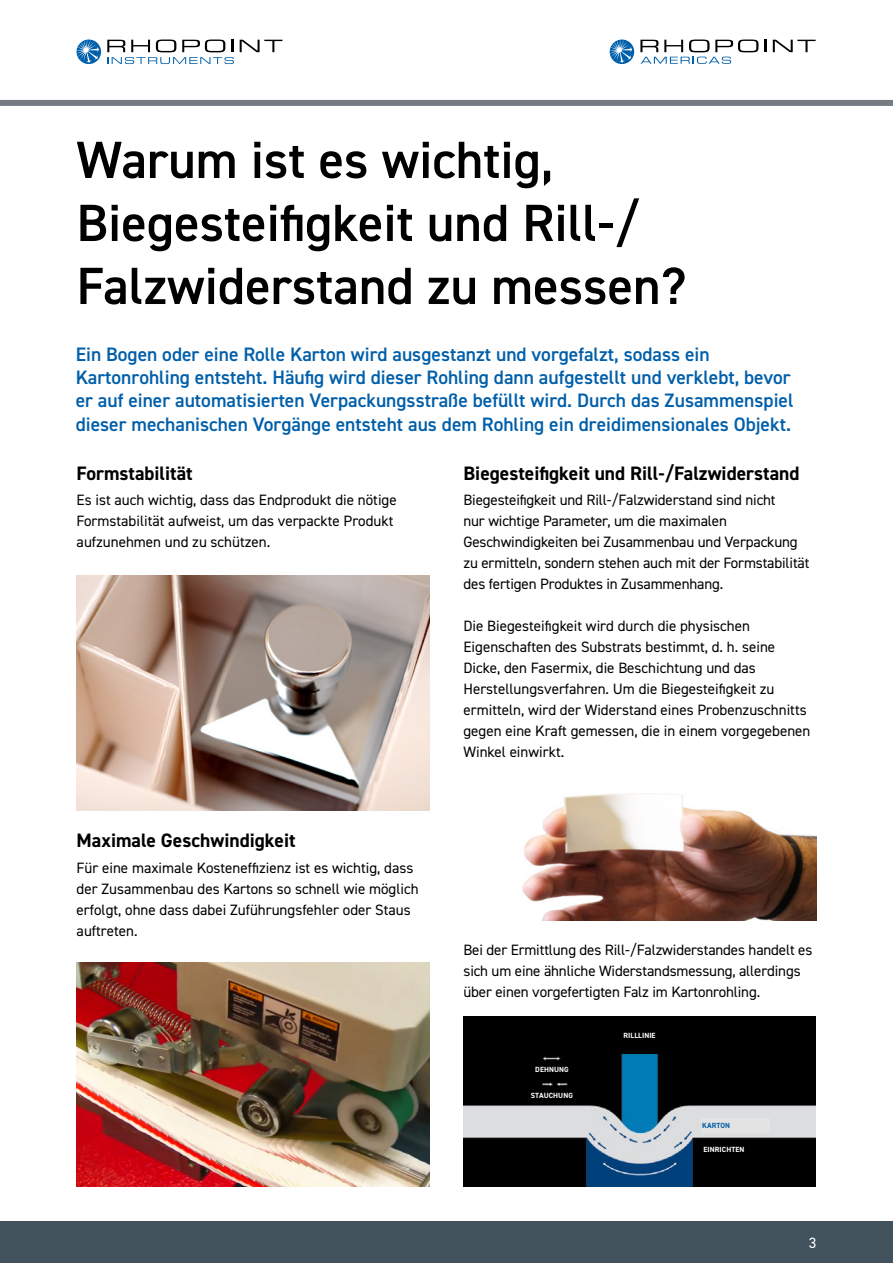
<style>
.page{position:relative;width:893px;height:1263px;background:#fff}
.page>*{position:absolute;margin:0;border:0;box-sizing:border-box;transform-origin:0 0}
.t1{font:600 52.5px/63px "DIN2014";color:#000}
.t2{font:600 19.5px/23.4px "DIN2014";color:#005faa}
.t3{font:700 19.5px "DIN2014";color:#000}
.t4{font:15px/21px "DIN2014";color:#000}
.t5{font:15px "DIN2014";color:#fff}
.t6{font:700 7.5px "DIN2014";letter-spacing:.01em;color:#fff}
.t7{font:700 7.5px "DIN2014";letter-spacing:.01em;color:#005faa}
</style>
<div class="page">
<div style="left:0;top:100px;width:893px;height:6px;background:#747b83"></div>
<svg style="left:240px;top:40px;width:42px;height:12px"></svg>
<svg style="left:107px;top:40px;width:127px;height:24px"></svg>
<svg style="left:77px;top:40px;width:24px;height:24px"></svg>
<svg style="left:77px;top:40px;width:22px;height:23px"></svg>
<svg style="left:764px;top:40px;width:2px;height:12px"></svg>
<svg style="left:773px;top:40px;width:43px;height:12px"></svg>
<svg style="left:610px;top:40px;width:24px;height:24px"></svg>
<svg style="left:610px;top:40px;width:22px;height:23px"></svg>
<svg style="left:640px;top:40px;width:118px;height:24px"></svg>
<div style="left:0;top:1221px;width:893px;height:42px;background:#42525c"></div>
<img style="left:77px;top:575px;width:353px;height:235px">
<img style="left:77px;top:962px;width:353px;height:224px">
<img style="left:463px;top:1016px;width:353px;height:171px">
<img style="left:522px;top:793px;width:294px;height:127px">
<div style="left:616px;top:1021px;width:47px;height:27px;background:#000"></div>
<div style="left:702px;top:1141px;width:69px;height:15px;background:#000"></div>
<div style="left:701px;top:1118px;width:69px;height:14px;background:#e4e3e3"></div>
<div style="left:517px;top:1062px;width:69px;height:14px;background:#000"></div>
<div style="left:517px;top:1088px;width:69px;height:15px;background:#000"></div>
<h1 class="t1" style="left:76px;top:130px;width:611px">Warum ist es wichtig,<br>Biegesteifigkeit und Rill-/<br>Falzwiderstand zu messen?</h1>
<p class="t2" style="left:76px;top:343px;width:719px">Ein Bogen oder eine Rolle Karton wird ausgestanzt und vorgefalzt, sodass ein Kartonrohling entsteht. Häufig wird dieser Rohling dann aufgestellt und verklebt, bevor er auf einer automatisierten Verpackungsstraße befüllt wird. Durch das Zusammenspiel dieser mechanischen Vorgänge entsteht aus dem Rohling ein dreidimensionales Objekt.</p>
<h2 class="t3" style="left:77px;top:464px;width:117px">Formstabilität</h2>
<p class="t4" style="left:77px;top:489px;width:322px">Es ist auch wichtig, dass das Endprodukt die nötige<br>Formstabilität aufweist, um das verpackte Produkt aufzunehmen und zu schützen.</p>
<h2 class="t3" style="left:77px;top:831px;width:220px">Maximale Geschwindigkeit</h2>
<p class="t4" style="left:77px;top:857px;width:344px">Für eine maximale Kosteneffizienz ist es wichtig, dass der Zusammenbau des Kartons so schnell wie möglich erfolgt, ohne dass dabei Zuführungsfehler oder Staus auftreten.</p>
<h2 class="t3" style="left:463px;top:464px;width:338px">Biegesteifigkeit und Rill-/Falzwiderstand</h2>
<p class="t4" style="left:463px;top:489px;width:348px">Biegesteifigkeit und Rill-/Falzwiderstand sind nicht<br>nur wichtige Parameter, um die maximalen Geschwindigkeiten bei Zusammenbau und Verpackung zu ermitteln, sondern stehen auch mit der Formstabilität des fertigen Produktes in Zusammenhang.</p>
<p class="t4" style="left:463px;top:615px;width:348px">Die Biegesteifigkeit wird durch die physischen Eigenschaften des Substrats bestimmt, d. h. seine Dicke, den Fasermix, die Beschichtung und das Herstellungsverfahren. Um die Biegesteifigkeit zu ermitteln, wird der Widerstand eines Probenzuschnitts gegen eine Kraft gemessen, die in einem vorgegebenen Winkel einwirkt.</p>
<p class="t4" style="left:463px;top:940px;width:350px">Bei der Ermittlung des Rill-/Falzwiderstandes handelt es sich um eine ähnliche Widerstandsmessung, allerdings über einen vorgefertigten Falz im Kartonrohling.</p>
<p class="t6" style="left:535px;top:1066px;width:35px">DEHNUNG</p>
<p class="t6" style="left:531px;top:1092px;width:44px">STAUCHUNG</p>
<p class="t6" style="left:623px;top:1032px;width:34px">RILLLINIE</p>
<p class="t7" style="left:702px;top:1122px;width:29px">KARTON</p>
<p class="t6" style="left:704px;top:1145px;width:42px">EINRICHTEN</p>
<p class="t5" style="left:809px;top:1235px;width:9px">3</p>
</div>
